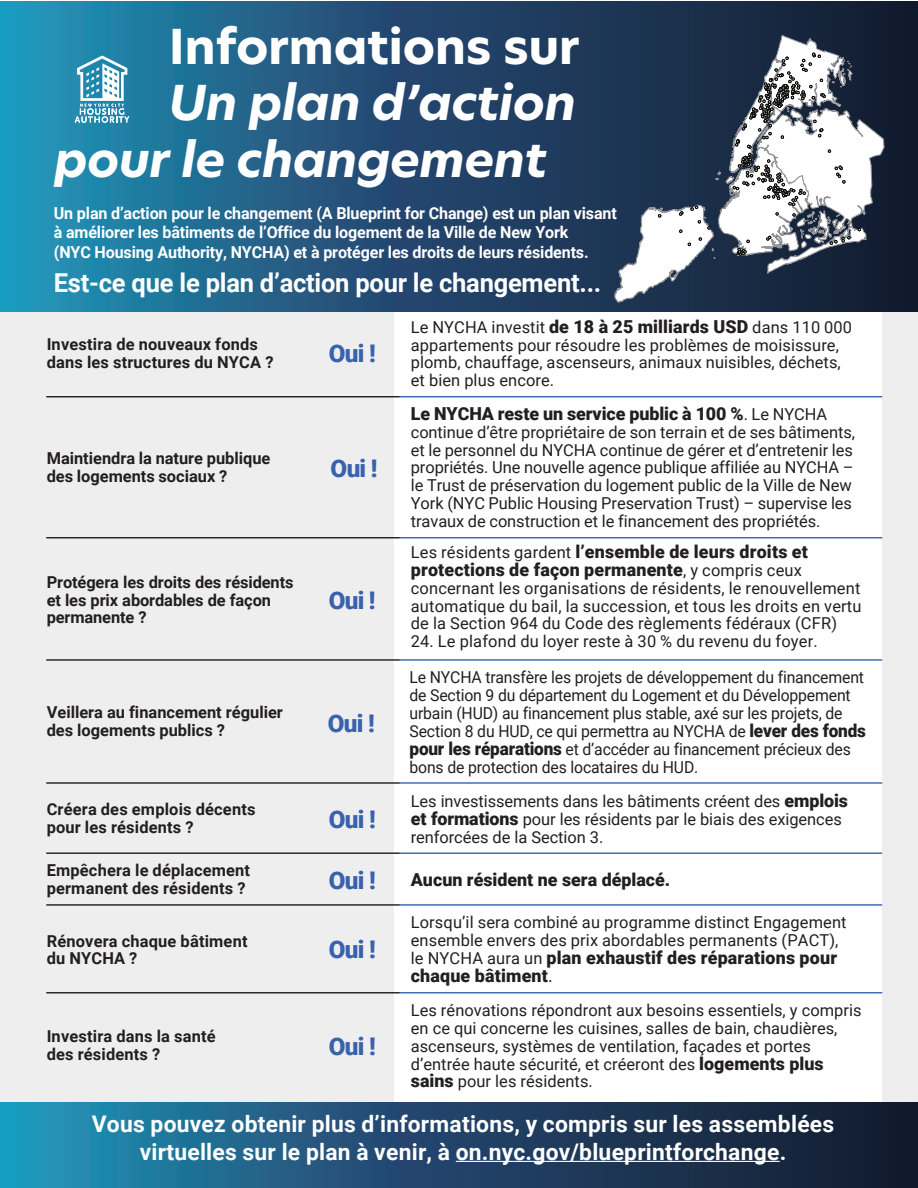
<style>
.page{position:relative;width:918px;height:1188px;background:#fff}
.page>*{position:absolute;margin:0;border:0;box-sizing:border-box;transform-origin:0 0}
.t1{font:italic 700 47.1px "Hero New";letter-spacing:-.01em;color:#fff;scale:1.05 1}
.t2{font:700 47.1px "Hero New";letter-spacing:-.01em;color:#fff;scale:1.05 1}
.t3{font:700 26.1px "Roboto";letter-spacing:-.01em;color:#fff}
.t4{font:900 24.3px "Roboto";letter-spacing:-.03em;color:#3962ae}
.t5{font:700 22.8px/27.5px "Roboto";letter-spacing:.01em;color:#fff;text-align:center}
.t6{font:900 17.85px/17.9px "Roboto";letter-spacing:.01em;color:#231f20}
.t7{font:16.5px/17.9px "Roboto";letter-spacing:-.005em;color:#231f20}
.t8{font:16.5px/17.9px "Roboto";letter-spacing:-.005em;color:#231f20;scale:.96 1}
.t9{font:700 16.5px/17.9px "Roboto";letter-spacing:.01em;color:#231f20}
.t10{font:700 16.5px/19.6px "Roboto";letter-spacing:-.01em;color:#fff}
.t11{font:700 16.5px/17.9px "Roboto";letter-spacing:-.01em;color:#231f20}
.s1{font-weight:900;font-size:17.85px}
.s2{font-weight:400;font-size:16.5px}
.s3{font-weight:400}
</style>
<div class="page">
<div style="left:0;top:2px;width:918px;height:1186px;background:#eeeeef"></div>
<div style="left:394px;top:307px;width:488px;height:799px;background:#fff"></div>
<svg style="left:0;top:2px;width:918px;height:309px;background:#20587c"></svg>
<svg style="left:614px;top:35px;width:271px;height:268px;background:#626e7e"></svg>
<svg style="left:75px;top:55px;width:54px;height:68px;background:#70b1c8"></svg>
<svg style="left:0;top:1102px;width:918px;height:85px;background:#1e4d6e"></svg>
<hr style="left:400px;top:396px;width:482px;height:1px;background:#3d67b1">
<hr style="left:46px;top:396px;width:354px;height:1px;background:#231f20">
<hr style="left:400px;top:537px;width:482px;height:1px;background:#3d67b1">
<hr style="left:46px;top:537px;width:354px;height:1px;background:#231f20">
<hr style="left:400px;top:659px;width:482px;height:2px;background:#3d67b1">
<hr style="left:46px;top:659px;width:354px;height:2px;background:#231f20">
<hr style="left:400px;top:782px;width:482px;height:2px;background:#3d67b1">
<hr style="left:46px;top:782px;width:354px;height:2px;background:#231f20">
<hr style="left:400px;top:852px;width:482px;height:2px;background:#3d67b1">
<hr style="left:46px;top:852px;width:354px;height:2px;background:#231f20">
<hr style="left:400px;top:904px;width:482px;height:2px;background:#3d67b1">
<hr style="left:46px;top:904px;width:354px;height:2px;background:#231f20">
<hr style="left:400px;top:992px;width:482px;height:1px;background:#3d67b1">
<hr style="left:46px;top:992px;width:354px;height:1px;background:#231f20">
<hr style="left:456px;top:1161px;width:46px;height:1px;background:#fff">
<hr style="left:513px;top:1161px;width:33px;height:1px;background:#fff">
<svg style="left:546px;top:1161px;width:13px;height:1px"></svg>
<hr style="left:559px;top:1161px;width:136px;height:1px;background:#fff">
<hr style="left:703px;top:1161px;width:77px;height:1px;background:#fff">
<p class="t2" style="left:169px;top:14px;width:393px">Informations sur</p>
<p class="t1" style="left:169px;top:71px;width:389px">Un plan d’action</p>
<p class="t1" style="left:54px;top:127px;width:471px">pour le changement</p>
<p class="t10" style="left:54px;top:202px;width:564px">Un plan d’action pour le changement (A Blueprint for Change) est un plan visant à améliorer les bâtiments de l’Office du logement de la Ville de New York<br>(NYC Housing Authority, NYCHA) et à protéger les droits de leurs résidents.</p>
<p class="t3" style="left:54px;top:264px;width:549px">Est-ce que le plan d’action pour le changement...</p>
<p class="t9" style="left:47px;top:335px;width:228px">Investira de nouveaux fonds dans les structures du NYCA ?</p>
<p class="t4" style="left:329px;top:337px;width:48px">Oui !</p>
<p class="t9" style="left:47px;top:449px;width:225px">Maintiendra la nature publique des logements sociaux ?</p>
<p class="t4" style="left:331px;top:451px;width:48px">Oui !</p>
<p class="t11" style="left:47px;top:572px;width:248px">Protégera les droits des résidents et les prix abordables de façon permanente ?</p>
<p class="t4" style="left:329px;top:583px;width:48px">Oui !</p>
<p class="t9" style="left:47px;top:703px;width:238px">Veillera au financement régulier des logements publics ?</p>
<p class="t4" style="left:328px;top:706px;width:48px">Oui !</p>
<p class="t9" style="left:47px;top:800px;width:210px">Créera des emplois décents pour les résidents ?</p>
<p class="t4" style="left:329px;top:802px;width:48px">Oui !</p>
<p class="t9" style="left:47px;top:861px;width:205px">Empêchera le déplacement permanent des résidents ?</p>
<p class="t4" style="left:329px;top:863px;width:48px">Oui !</p>
<p class="t9" style="left:47px;top:931px;width:202px">Rénovera chaque bâtiment du NYCHA ?</p>
<p class="t4" style="left:329px;top:933px;width:48px">Oui !</p>
<p class="t9" style="left:47px;top:1027px;width:170px">Investira dans la santé des résidents ?</p>
<p class="t4" style="left:329px;top:1029px;width:48px">Oui !</p>
<p class="t7" style="left:411px;top:317px;width:443px">Le NYCHA investit <span class="s1">de 18 à 25 milliards USD</span> dans 110 000 appartements pour résoudre les problèmes de moisissure, plomb, chauffage, ascenseurs, animaux nuisibles, déchets, et bien plus encore.</p>
<p class="t6" style="left:411px;top:404px;width:418px">Le NYCHA reste un service public à 100 %<span class="s2">. Le NYCHA</span></p>
<p class="t7" style="left:411px;top:422px;width:446px">continue d’être propriétaire de son terrain et de ses bâtiments, et le personnel du NYCHA continue de gérer et d’entretenir les propriétés. Une nouvelle agence publique affiliée au NYCHA – le Trust de préservation du logement public de la Ville de New York (NYC Public Housing Preservation Trust) – supervise les travaux de construction et le financement des propriétés.</p>
<p class="t6" style="left:411px;top:542px;width:399px"><span class="s2">Les résidents gardent</span> l’ensemble de leurs droits et protections de façon permanente<span class="s2">, y compris ceux</span></p>
<p class="t7" style="left:411px;top:578px;width:452px;text-align:justify">concernant les organisations de résidents, le renouvellement automatique du bail, la succession, et tous les droits en vertu de la Section 964 du Code des règlements fédéraux (CFR)</p>
<p class="t7" style="left:411px;top:632px;width:408px">24. Le plafond du loyer reste à 30 % du revenu du foyer.</p>
<p class="t8" style="left:410px;top:668px;width:477px">Le NYCHA transfère les projets de développement du financement de Section 9 du département du Logement et du Développement urbain (HUD) au financement plus stable, axé sur les projets, de Section 8 du HUD, ce qui permettra au NYCHA de <span class="s1">lever des fonds pour les réparations</span> et d’accéder au financement précieux des bons de protection des locataires du HUD.</p>
<p class="t7" style="left:411px;top:792px;width:439px">Les investissements dans les bâtiments créent des <span class="s1">emplois et formations</span> pour les résidents par le biais des exigences renforcées de la Section 3.</p>
<p class="t6" style="left:411px;top:870px;width:261px">Aucun résident ne sera déplacé.</p>
<p class="t7" style="left:411px;top:913px;width:437px">Lorsqu’il sera combiné au programme distinct Engagement ensemble envers des prix abordables permanents (PACT),</p>
<p class="t6" style="left:411px;top:948px;width:428px"><span class="s2">le NYCHA aura un</span> plan exhaustif des réparations pour chaque bâtiment<span class="s3">.</span></p>
<p class="t7" style="left:411px;top:1001px;width:452px">Les rénovations répondront aux besoins essentiels, y compris en ce qui concerne les cuisines, salles de bain, chaudières, ascenseurs, systèmes de ventilation, façades et portes d’entrée haute sécurité, et créeront des <span class="s1">logements plus sains</span> pour les résidents.</p>
<p class="t5" style="left:92px;top:1110px;width:744px">Vous pouvez obtenir plus d’informations, y compris sur les assemblées virtuelles sur le plan à venir, à on.nyc.gov/blueprintforchange.</p>
</div>
